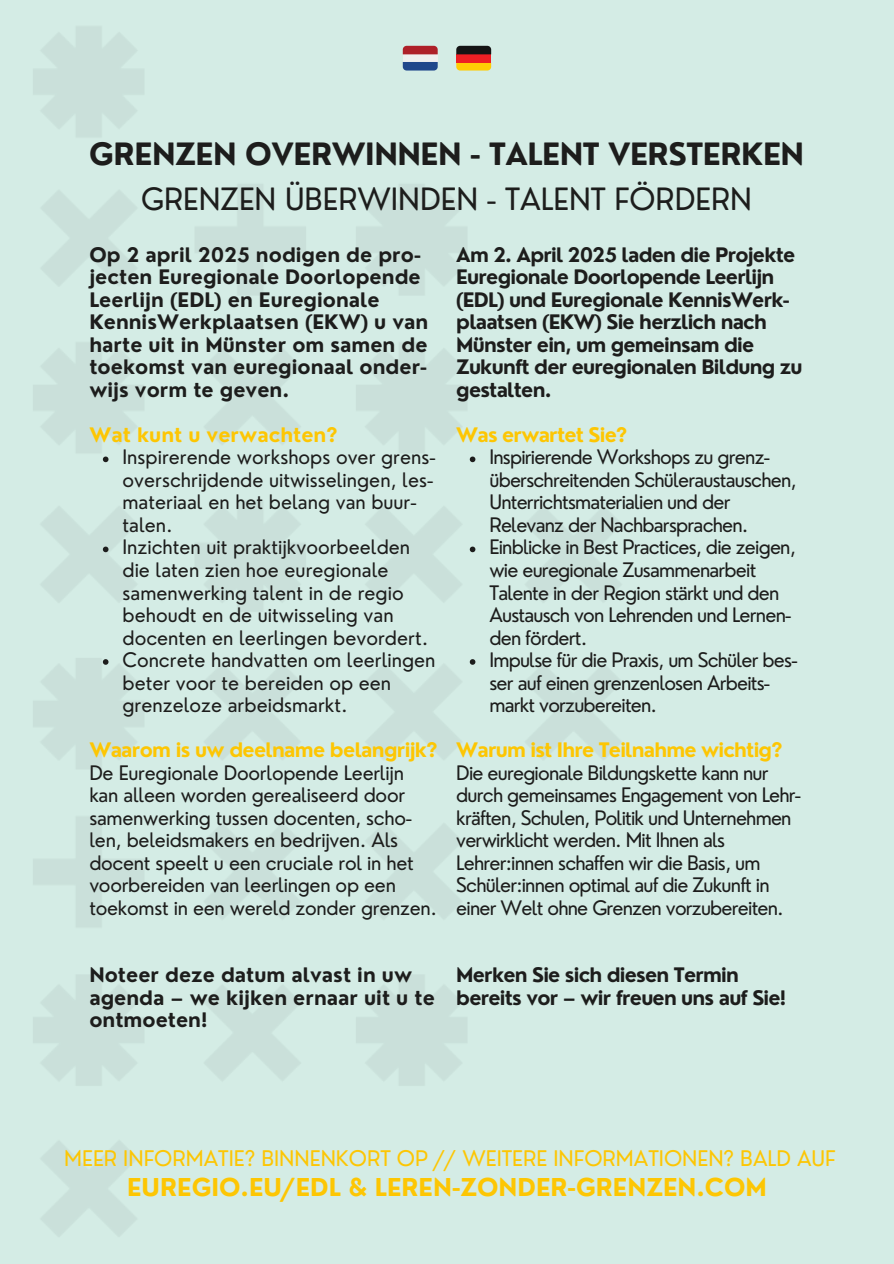
<style>
.page{position:relative;width:894px;height:1264px;background:#fff}
.page>*{position:absolute;margin:0;border:0;box-sizing:border-box;transform-origin:0 0}
.t1{font:700 30px/45px "Nourd";letter-spacing:-.015em;color:#1d1d1c;text-align:center}
.t2{font:700 24px "Nourd";color:#fdc603}
.t3{font:21px "Nourd";color:#fdc603}
.t4{font:19.5px/22.5px "Nourd";letter-spacing:-.04em;color:#1d1d1c}
.t5{font:19.5px/22.5px "Nourd";color:#1d1d1c}
.t6{font:700 19.5px/22.5px "Nourd";color:#1d1d1c}
.t7{font:700 19.5px/22.5px "Nourd";letter-spacing:-.04em;color:#1d1d1c}
.t8{font:19.5px/22.5px "Nourd";letter-spacing:-.015em;color:#1d1d1c}
.t9{font:700 19.5px "Nourd";letter-spacing:-.035em;color:#fdc603}
.t10{font:700 19.5px "Nourd";color:#fdc603}
.s1{font-weight:400}
</style>
<div class="page">
<div style="left:0;top:0;width:893px;height:1263px;background:#d4ece5"></div>
<img style="left:33px;top:27px;width:588px;height:1209px">
<div style="left:402px;top:54px;width:35px;height:8px;background:#eee"></div>
<svg style="left:402px;top:46px;width:35px;height:8px"></svg>
<svg style="left:402px;top:62px;width:35px;height:9px"></svg>
<svg style="left:456px;top:63px;width:35px;height:8px"></svg>
<div style="left:456px;top:54px;width:35px;height:9px;background:#ed1f24"></div>
<svg style="left:456px;top:46px;width:35px;height:8px"></svg>
<svg style="left:103px;top:456px;width:5px;height:6px"></svg>
<svg style="left:103px;top:546px;width:5px;height:6px"></svg>
<svg style="left:103px;top:659px;width:5px;height:5px"></svg>
<svg style="left:469px;top:456px;width:6px;height:6px"></svg>
<svg style="left:469px;top:546px;width:6px;height:6px"></svg>
<svg style="left:469px;top:659px;width:6px;height:5px"></svg>
<p class="t1" style="left:89px;top:131px;width:716px">GRENZEN OVERWINNEN - TALENT VERSTERKEN<br><span class="s1">GRENZEN ÜBERWINDEN - TALENT FÖRDERN</span></p>
<p class="t6" style="left:89px;top:243px;width:340px">Op 2 april 2025 nodigen de pro&shy;jecten Euregionale Doorlopende<br>Leerlijn (EDL) en Euregionale<br>KennisWerkplaatsen (EKW) u van harte uit in Münster om samen de toekomst van euregionaal onder&shy;wijs vorm te geven.</p>
<p class="t10" style="left:89px;top:422px;width:249px">Wat kunt u verwachten?</p>
<h3 class="t5" style="left:122px;top:446px;width:314px">Inspirerende workshops over grens&shy;overschrijdende uitwisselingen, les&shy;materiaal en het belang van buur&shy;talen.</h3>
<h3 class="t5" style="left:122px;top:536px;width:307px">Inzichten uit praktijkvoorbeelden die laten zien hoe euregionale samenwerking talent in de regio behoudt en de uitwisseling van docenten en leerlingen bevordert.</h3>
<p class="t5" style="left:122px;top:648px;width:314px">Concrete handvatten om leerlingen beter voor te bereiden op een grenzeloze arbeidsmarkt.</p>
<p class="t9" style="left:89px;top:737px;width:349px">Waarom is uw deelname belangrijk?</p>
<p class="t8" style="left:89px;top:761px;width:349px">De Euregionale Doorlopende Leerlijn kan alleen worden gerealiseerd door samenwerking tussen docenten, scho&shy;len, beleidsmakers en bedrijven. Als docent speelt u een cruciale rol in het voorbereiden van leerlingen op een toekomst in een wereld zonder grenzen.</p>
<p class="t7" style="left:456px;top:243px;width:348px">Am 2. April 2025 laden die Projekte<br>Euregionale Doorlopende Leerlijn (EDL) und Euregionale KennisWerk&shy;plaatsen (EKW) Sie herzlich nach<br>Münster ein, um gemeinsam die<br>Zukunft der euregionalen Bildung zu gestalten.</p>
<h3 class="t9" style="left:456px;top:422px;width:172px">Was erwartet Sie?</h3>
<h1 class="t4" style="left:489px;top:446px;width:308px">Inspirierende Workshops zu grenz&shy;überschreitenden Schüleraustauschen, Unterrichtsmaterialien und der Relevanz der Nachbarsprachen.</h1>
<h3 class="t4" style="left:489px;top:536px;width:308px">Einblicke in Best Practices, die zeigen, wie euregionale Zusammenarbeit<br>Talente in der Region stärkt und den<br>Austausch von Lehrenden und Lernen&shy;den fördert.</h3>
<h3 class="t4" style="left:489px;top:648px;width:309px">Impulse für die Praxis, um Schüler bes&shy;ser auf einen grenzenlosen Arbeits&shy;markt vorzubereiten.</h3>
<p class="t9" style="left:456px;top:737px;width:327px">Warum ist Ihre Teilnahme wichtig?</p>
<p class="t4" style="left:456px;top:761px;width:346px">Die euregionale Bildungskette kann nur durch gemeinsames Engagement von Lehr&shy;kräften, Schulen, Politik und Unternehmen verwirklicht werden. Mit Ihnen als Lehrer:innen schaffen wir die Basis, um Schüler:innen optimal auf die Zukunft in einer Welt ohne Grenzen vorzubereiten.</p>
<p class="t6" style="left:89px;top:963px;width:347px">Noteer deze datum alvast in uw agenda – we kijken ernaar uit u te ontmoeten!</p>
<p class="t7" style="left:456px;top:963px;width:331px">Merken Sie sich diesen Termin bereits vor – wir freuen uns auf Sie!</p>
<p class="t3" style="left:64px;top:1144px;width:772px">MEER INFORMATIE? BINNENKORT OP // WEITERE INFORMATIONEN? BALD AUF</p>
<p class="t2" style="left:127px;top:1172px;width:641px">EUREGIO.EU/EDL &amp; LEREN-ZONDER-GRENZEN.COM</p>
</div>
